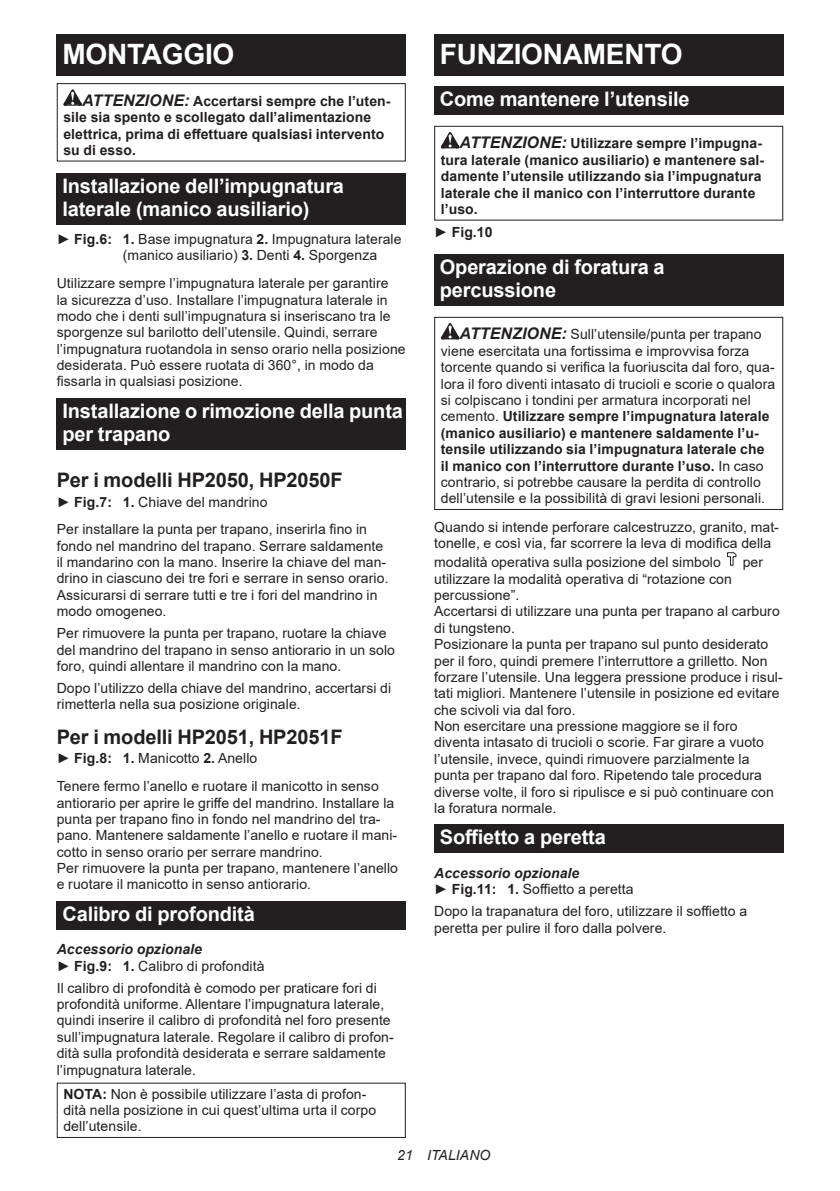
<style>
.page{position:relative;width:840px;height:1191px;background:#fff}
.page>*{position:absolute;margin:0;border:0;box-sizing:border-box;transform-origin:0 0}
.t1{font:700 28px "Arial";letter-spacing:-.01em;color:#fff}
.t2{font:700 20px/23.4px "Arial";letter-spacing:-.01em;color:#fff}
.t3{font:700 20px "Arial";letter-spacing:-.01em;color:#231f20}
.t4{font:14px/16.4px "Arial";letter-spacing:.005em;color:#231f20}
.t5{font:700 14px/16.4px "Arial";letter-spacing:.005em;color:#231f20}
.t6{font:italic 700 14px/16.4px "Arial";letter-spacing:.005em;color:#231f20}
.t7{font:italic 14px "Arial";letter-spacing:.005em;color:#231f20}
.s1{font-style:italic;font-size:16px}
.s2{font-weight:700}
.s3{font-weight:700;font-style:italic}
.s4{font-weight:400}
.s5{font-weight:700;font-style:italic;font-size:16px}
.s6{font-weight:400;font-style:normal}
.s7{font-style:normal}
</style>
<div class="page">
<div style="left:57px;top:34px;width:348px;height:41px;background:#231f20"></div>
<svg style="left:63px;top:89px;width:19px;height:17px"></svg>
<div style="left:57px;top:83px;width:348px;height:79px;border:1px solid #231f20"></div>
<div style="left:57px;top:173px;width:348px;height:52px;background:#231f20"></div>
<div style="left:57px;top:398px;width:348px;height:52px;background:#231f20"></div>
<div style="left:57px;top:900px;width:348px;height:29px;background:#231f20"></div>
<div style="left:57px;top:1082px;width:348px;height:56px;border:1px solid #231f20"></div>
<div style="left:434px;top:34px;width:348px;height:41px;background:#231f20"></div>
<div style="left:434px;top:86px;width:348px;height:29px;background:#231f20"></div>
<svg style="left:440px;top:132px;width:19px;height:16px"></svg>
<div style="left:434px;top:126px;width:348px;height:95px;border:1px solid #231f20"></div>
<div style="left:434px;top:254px;width:348px;height:52px;background:#231f20"></div>
<svg style="left:440px;top:323px;width:19px;height:16px"></svg>
<div style="left:434px;top:317px;width:348px;height:193px;border:1px solid #231f20"></div>
<svg style="left:727px;top:552px;width:9px;height:14px"></svg>
<div style="left:434px;top:824px;width:348px;height:29px;background:#231f20"></div>
<h1 class="t1" style="left:62px;top:34px;width:173px">MONTAGGIO</h1>
<p class="t5" style="left:63px;top:93px;width:328px;text-indent:19px"><span class="s1">ATTENZIONE:</span> Accertarsi sempre che l’uten&shy;sile sia spento e scollegato dall’alimentazione elettrica, prima di effettuare qualsiasi intervento su di esso.</p>
<h2 class="t2" style="left:62px;top:174px;width:283px">Installazione dell’impugnatura laterale (manico ausiliario)</h2>
<p class="t4" style="left:123px;top:231px;width:280px;text-indent:-66px">► <span class="s2">Fig.6: 1.</span> Base impugnatura <span class="s2">2.</span> Impugnatura laterale (manico ausiliario) <span class="s2">3.</span> Denti <span class="s2">4.</span> Sporgenza</p>
<p class="t4" style="left:57px;top:275px;width:350px">Utilizzare sempre l’impugnatura laterale per garantire<br>la sicurezza d’uso. Installare l’impugnatura laterale in modo che i denti sull’impugnatura si inseriscano tra le sporgenze sul barilotto dell’utensile. Quindi, serrare l’impugnatura ruotandola in senso orario nella posizione desiderata. Può essere ruotata di 360°, in modo da fissarla in qualsiasi posizione.</p>
<h2 class="t2" style="left:62px;top:399px;width:342px">Installazione o rimozione della punta per trapano</h2>
<h2 class="t3" style="left:57px;top:466px;width:287px">Per i modelli HP2050, HP2050F</h2>
<p class="t4" style="left:57px;top:487px;width:311px;line-height:27.8px">► <span class="s2">Fig.7: 1.</span> Chiave del mandrino<br>Per installare la punta per trapano, inserirla fino in</p>
<p class="t4" style="left:57px;top:537px;width:333px">fondo nel mandrino del trapano. Serrare saldamente il mandarino con la mano. Inserire la chiave del man&shy;drino in ciascuno dei tre fori e serrare in senso orario.<br>Assicurarsi di serrare tutti e tre i fori del mandrino in modo omogeneo.</p>
<p class="t4" style="left:57px;top:625px;width:339px">Per rimuovere la punta per trapano, ruotare la chiave del mandrino del trapano in senso antiorario in un solo foro, quindi allentare il mandrino con la mano.</p>
<p class="t4" style="left:57px;top:680px;width:336px">Dopo l’utilizzo della chiave del mandrino, accertarsi di rimetterla nella sua posizione originale.</p>
<h2 class="t3" style="left:57px;top:723px;width:287px">Per i modelli HP2051, HP2051F</h2>
<p class="t4" style="left:57px;top:744px;width:323px;line-height:27.8px">► <span class="s2">Fig.8: 1.</span> Manicotto <span class="s2">2.</span> Anello<br>Tenere fermo l’anello e ruotare il manicotto in senso</p>
<p class="t4" style="left:57px;top:794px;width:342px">antiorario per aprire le griffe del mandrino. Installare la punta per trapano fino in fondo nel mandrino del tra&shy;pano. Mantenere saldamente l’anello e ruotare il mani&shy;cotto in senso orario per serrare mandrino.<br>Per rimuovere la punta per trapano, mantenere l’anello e ruotare il manicotto in senso antiorario.</p>
<h2 class="t2" style="left:62px;top:902px;width:194px">Calibro di profondità</h2>
<p class="t4" style="left:57px;top:941px;width:209px"><span class="s3">Accessorio opzionale<br></span>► <span class="s2">Fig.9: 1.</span> Calibro di profondità</p>
<p class="t4" style="left:57px;top:979px;width:338px">Il calibro di profondità è comodo per praticare fori di profondità uniforme. Allentare l’impugnatura laterale, quindi inserire il calibro di profondità nel foro presente sull’impugnatura laterale. Regolare il calibro di profon&shy;dità sulla profondità desiderata e serrare saldamente l’impugnatura laterale.</p>
<p class="t4" style="left:63px;top:1085px;width:314px"><span class="s2">NOTA:</span> Non è possibile utilizzare l’asta di profon&shy;dità nella posizione in cui quest’ultima urta il corpo dell’utensile.</p>
<h1 class="t1" style="left:439px;top:34px;width:244px">FUNZIONAMENTO</h1>
<h2 class="t2" style="left:439px;top:88px;width:251px">Come mantenere l’utensile</h2>
<p class="t5" style="left:440px;top:135px;width:324px;text-indent:19px"><span class="s1">ATTENZIONE:</span> Utilizzare sempre l’impugna&shy;tura laterale (manico ausiliario) e mantenere sal&shy;damente l’utensile utilizzando sia l’impugnatura laterale che il manico con l’interruttore durante l’uso.</p>
<p class="t5" style="left:434px;top:224px;width:60px"><span class="s4">►</span> Fig.10</p>
<h2 class="t2" style="left:439px;top:255px;width:226px">Operazione di foratura a percussione</h2>
<p class="t4" style="left:440px;top:326px;width:335px;text-indent:19px"><span class="s5">ATTENZIONE:</span> Sull’utensile/punta per trapano viene esercitata una fortissima e improvvisa forza torcente quando si verifica la fuoriuscita dal foro, qua&shy;lora il foro diventi intasato di trucioli e scorie o qualora si colpiscano i tondini per armatura incorporati nel cemento. <span class="s2">Utilizzare sempre l’impugnatura laterale (manico ausiliario) e mantenere saldamente l’u&shy;tensile utilizzando sia l’impugnatura laterale che il manico con l’interruttore durante l’uso.</span> In caso contrario, si potrebbe causare la perdita di controllo dell’utensile e la possibilità di gravi lesioni personali.</p>
<p class="t4" style="left:434px;top:519px;width:346px">Quando si intende perforare calcestruzzo, granito, mat&shy;tonelle, e così via, far scorrere la leva di modifica della</p>
<p class="t4" style="left:434px;top:554px;width:288px">modalità operativa sulla posizione del simbolo</p>
<p class="t4" style="left:742px;top:554px;width:22px">per</p>
<p class="t4" style="left:434px;top:570px;width:350px">utilizzare la modalità operativa di “rotazione con percussione”.<br>Accertarsi di utilizzare una punta per trapano al carburo di tungsteno.<br>Posizionare la punta per trapano sul punto desiderato per il foro, quindi premere l’interruttore a grilletto. Non forzare l’utensile. Una leggera pressione produce i risul&shy;tati migliori. Mantenere l’utensile in posizione ed evitare che scivoli via dal foro.<br>Non esercitare una pressione maggiore se il foro diventa intasato di trucioli o scorie. Far girare a vuoto l’utensile, invece, quindi rimuovere parzialmente la punta per trapano dal foro. Ripetendo tale procedura diverse volte, il foro si ripulisce e si può continuare con la foratura normale.</p>
<h2 class="t2" style="left:439px;top:826px;width:167px">Soffietto a peretta</h2>
<p class="t6" style="left:434px;top:865px;width:201px">Accessorio opzionale<br><span class="s6">►</span> <span class="s7">Fig.11: 1.</span> <span class="s6">Soffietto a peretta</span></p>
<p class="t4" style="left:434px;top:903px;width:314px">Dopo la trapanatura del foro, utilizzare il soffietto a peretta per pulire il foro dalla polvere.</p>
<p class="t7" style="left:397px;top:1146px;width:95px">21 ITALIANO</p>
</div>
